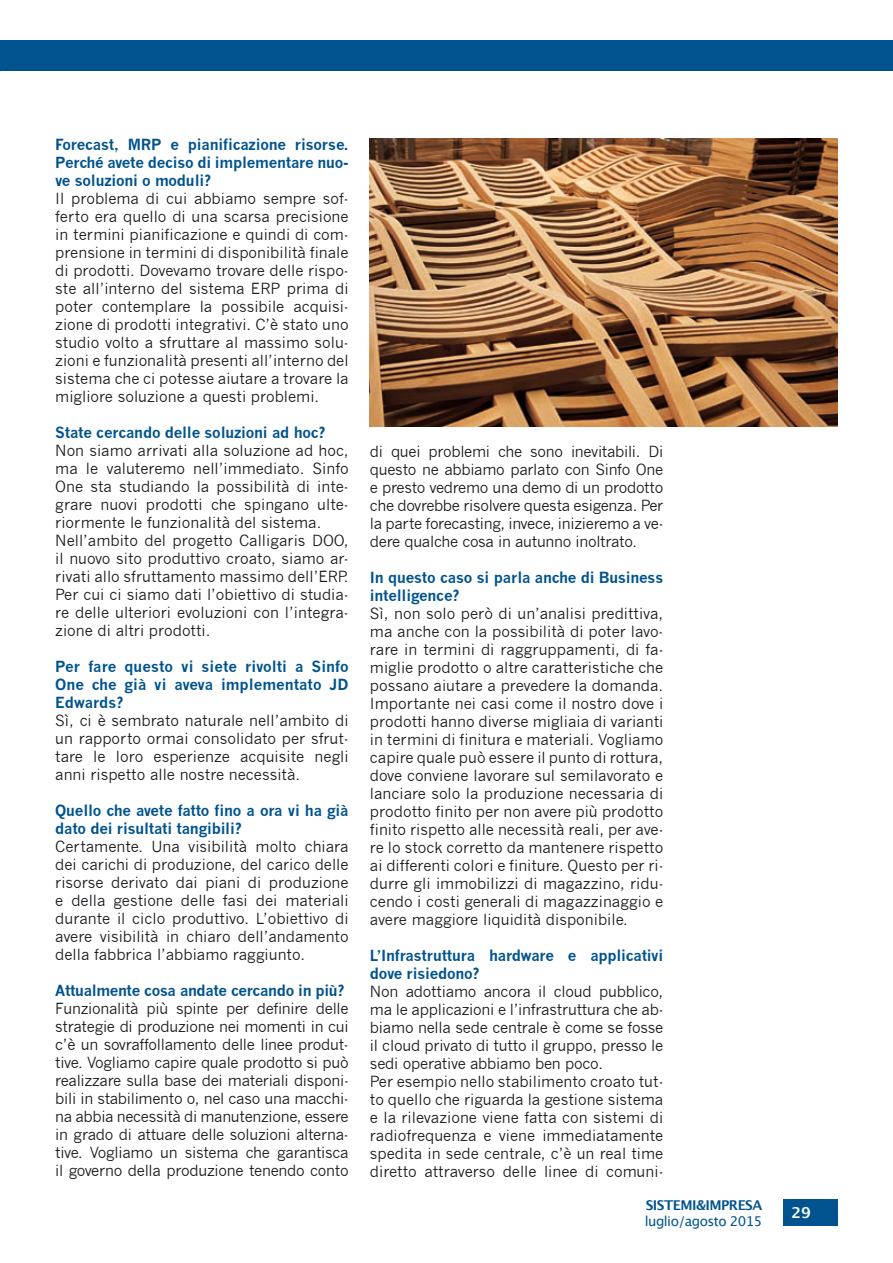
<style>
.page{position:relative;width:893px;height:1263px;background:#fff}
.page>*{position:absolute;margin:0;border:0;box-sizing:border-box;transform-origin:0 0}
.t1{font:15px/18px "News Gothic";color:#1a171c;text-align:justify}
.t2{font:700 15px/18px "News Gothic";letter-spacing:-.015em;color:#00538e}
.t3{font:600 15px "Lucida Sans";color:#fff}
.t4{font:13.5px "Lucida Grande";letter-spacing:-.04em;color:#00538e}
.t5{font:700 13.5px "Lucida Grande";letter-spacing:-.04em;color:#00538e}
</style>
<div class="page">
<div style="left:784px;top:1199px;width:54px;height:27px;background:#00538e"></div>
<div style="left:0;top:40px;width:893px;height:31px;background:#00538e"></div>
<img style="left:370px;top:138px;width:468px;height:288px">
<p class="t2" style="left:55px;top:135px;width:295px;text-align:justify">Forecast, MRP e pianificazione risorse.<br>Perché avete deciso di implementare nuo&shy;ve soluzioni o moduli?</p>
<p class="t1" style="left:55px;top:189px;width:295px">Il problema di cui abbiamo sempre sof&shy;ferto era quello di una scarsa precisione in termini pianificazione e quindi di com&shy;prensione in termini di disponibilità finale di prodotti. Dovevamo trovare delle rispo&shy;ste all’interno del sistema ERP prima di poter contemplare la possibile acquisi&shy;zione di prodotti integrativi. C’è stato uno studio volto a sfruttare al massimo solu&shy;zioni e funzionalità presenti all’interno del sistema che ci potesse aiutare a trovare la migliore soluzione a questi problemi.</p>
<p class="t2" style="left:55px;top:423px;width:272px">State cercando delle soluzioni ad hoc?</p>
<p class="t1" style="left:55px;top:441px;width:295px;text-align:left">Non siamo arrivati alla soluzione ad hoc, ma le valuteremo nell’immediato. Sinfo One sta studiando la possibilità di inte&shy;grare nuovi prodotti che spingano ulte&shy;riormente le funzionalità del sistema.<br>Nell’ambito del progetto Calligaris DOO, il nuovo sito produttivo croato, siamo ar&shy;rivati allo sfruttamento massimo dell’ERP.<br>Per cui ci siamo dati l’obiettivo di studia&shy;re delle ulteriori evoluzioni con l’integra&shy;zione di altri prodotti.</p>
<p class="t2" style="left:55px;top:657px;width:295px;text-align:justify">Per fare questo vi siete rivolti a Sinfo One che già vi aveva implementato JD Edwards?</p>
<p class="t1" style="left:55px;top:711px;width:295px">Sì, ci è sembrato naturale nell’ambito di un rapporto ormai consolidato per sfrut&shy;tare le loro esperienze acquisite negli anni rispetto alle nostre necessità.</p>
<p class="t2" style="left:55px;top:801px;width:295px">Quello che avete fatto fino a ora vi ha già dato dei risultati tangibili?</p>
<p class="t1" style="left:55px;top:837px;width:295px">Certamente. Una visibilità molto chiara dei carichi di produzione, del carico delle risorse derivato dai piani di produzione e della gestione delle fasi dei materiali durante il ciclo produttivo. L’obiettivo di avere visibilità in chiaro dell’andamento della fabbrica l’abbiamo raggiunto.</p>
<p class="t2" style="left:55px;top:981px;width:291px">Attualmente cosa andate cercando in più?</p>
<p class="t1" style="left:55px;top:999px;width:295px">Funzionalità più spinte per definire delle strategie di produzione nei momenti in cui c’è un sovraffollamento delle linee produt&shy;tive. Vogliamo capire quale prodotto si può realizzare sulla base dei materiali disponi&shy;bili in stabilimento o, nel caso una macchi&shy;na abbia necessità di manutenzione, essere in grado di attuare delle soluzioni alterna&shy;tive. Vogliamo un sistema che garantisca il governo della produzione tenendo conto</p>
<p class="t1" style="left:370px;top:442px;width:295px">di quei problemi che sono inevitabili. Di questo ne abbiamo parlato con Sinfo One e presto vedremo una demo di un prodotto che dovrebbe risolvere questa esigenza. Per la parte forecasting, invece, inizieremo a ve&shy;dere qualche cosa in autunno inoltrato.</p>
<p class="t2" style="left:370px;top:568px;width:295px">In questo caso si parla anche di Business intelligence?</p>
<p class="t1" style="left:370px;top:604px;width:295px">Sì, non solo però di un’analisi predittiva, ma anche con la possibilità di poter lavo&shy;rare in termini di raggruppamenti, di fa&shy;miglie prodotto o altre caratteristiche che possano aiutare a prevedere la domanda.<br>Importante nei casi come il nostro dove i prodotti hanno diverse migliaia di varianti in termini di finitura e materiali. Vogliamo capire quale può essere il punto di rottura, dove conviene lavorare sul semilavorato e lanciare solo la produzione necessaria di prodotto finito per non avere più prodotto finito rispetto alle necessità reali, per ave&shy;re lo stock corretto da mantenere rispetto ai differenti colori e finiture. Questo per ri&shy;durre gli immobilizzi di magazzino, ridu&shy;cendo i costi generali di magazzinaggio e avere maggiore liquidità disponibile.</p>
<p class="t2" style="left:370px;top:946px;width:295px">L’Infrastruttura hardware e applicativi dove risiedono?</p>
<p class="t1" style="left:370px;top:982px;width:295px;text-align:left">Non adottiamo ancora il cloud pubblico, ma le applicazioni e l’infrastruttura che ab&shy;biamo nella sede centrale è come se fosse il cloud privato di tutto il gruppo, presso le sedi operative abbiamo ben poco.<br>Per esempio nello stabilimento croato tut&shy;to quello che riguarda la gestione sistema e la rilevazione viene fatta con sistemi di radiofrequenza e viene immediatamente spedita in sede centrale, c’è un real time diretto attraverso delle linee di comuni-</p>
<p class="t5" style="left:646px;top:1194px;width:118px">SISTEMI&amp;IMPRESA</p>
<p class="t4" style="left:645px;top:1213px;width:119px">luglio/agosto 2015</p>
<p class="t3" style="left:792px;top:1204px;width:21px">29</p>
</div>
